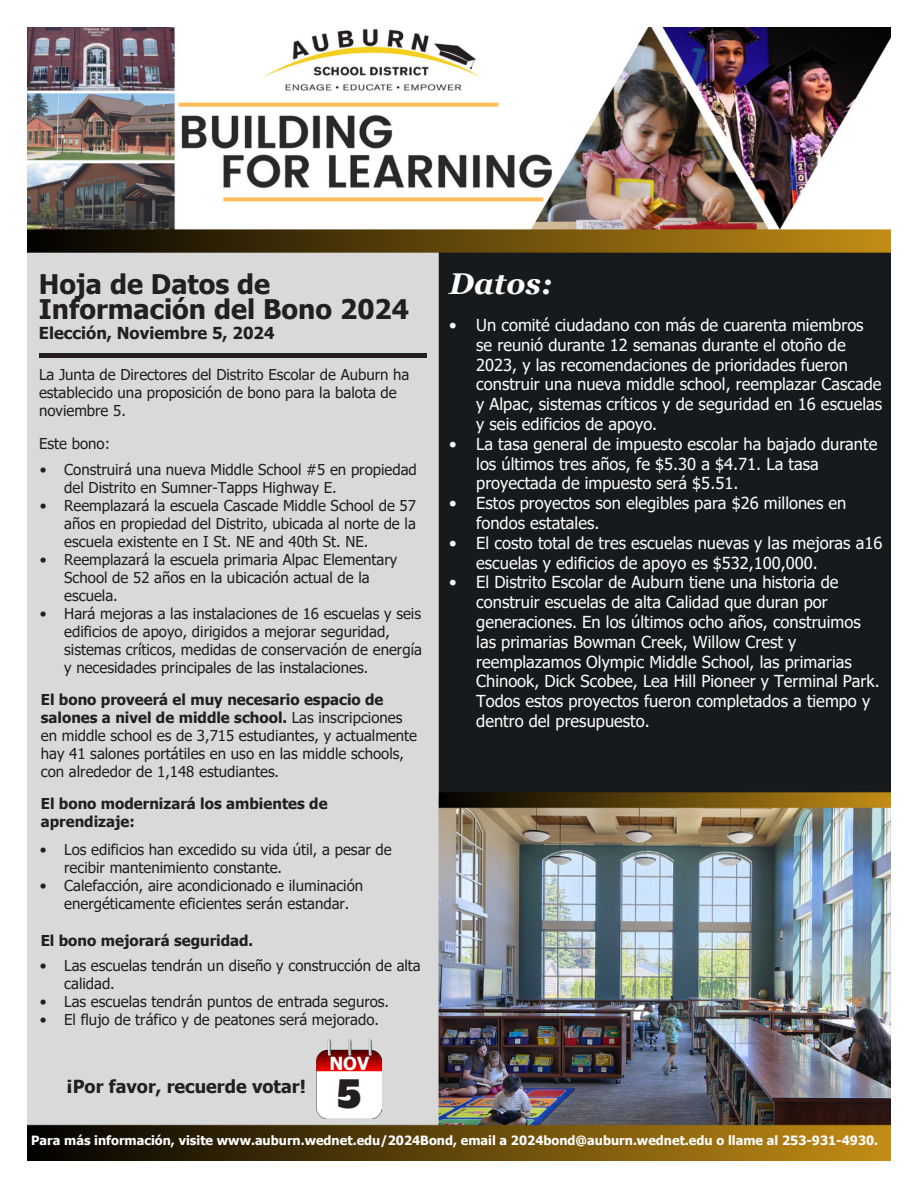
<style>
.page{position:relative;width:918px;height:1188px;background:#fff}
.page>*{position:absolute;margin:0;border:0;box-sizing:border-box;transform-origin:0 0}
.t1{font:36px "Alfa Slab One";color:#231f20}
.t2{font:italic 700 30px "Georgia";color:#fcfcfc}
.t3{font:700 27px/25.3px "Tahoma";color:#231f20}
.t4{font:700 18px "Tahoma";color:#231f20}
.t5{font:700 18px "Tahoma";color:#fff}
.t6{font:16.5px/19.8px "Tahoma";color:#fcfcfc}
.t7{font:700 16.5px "Tahoma";color:#231f20}
.t8{font:15px/18px "Tahoma";color:#231f20}
.t9{font:700 15px/18px "Tahoma";color:#231f20}
.t10{font:700 12.75px "Tahoma";color:#fff}
.s1{font-weight:700}
</style>
<div class="page">
<img style="left:27px;top:27px;width:864px;height:1134px">
<img style="left:317px;top:1040px;width:65px;height:78px">
<div style="left:39px;top:353px;width:388px;height:5px;background:#231f20"></div>
<p class="t3" style="left:39px;top:273px;width:372px">Hoja de Datos de<br>Información del Bono 2024</p>
<p class="t7" style="left:39px;top:322px;width:237px">Elección, Noviembre 5, 2024</p>
<p class="t8" style="left:39px;top:367px;width:372px">La Junta de Directores del Distrito Escolar de Auburn ha establecido una proposición de bono para la balota de noviembre 5.</p>
<p class="t8" style="left:39px;top:435px;width:72px">Este bono:</p>
<p class="t8" style="left:64px;top:461px;width:354px;text-indent:-25px">• Construirá una nueva Middle School #5 en propiedad del Distrito en Sumner-Tapps Highway E.</p>
<p class="t8" style="left:64px;top:497px;width:353px;text-align:justify;text-indent:-25px">• Reemplazará la escuela Cascade Middle School de 57 años en propiedad del Distrito, ubicada al norte de la escuela existente en I St. NE and 40th St. NE.</p>
<p class="t8" style="left:64px;top:551px;width:335px;text-indent:-25px">• Reemplazará la escuela primaria Alpac Elementary<br>School de 52 años en la ubicación actual de la escuela.</p>
<p class="t8" style="left:64px;top:605px;width:359px;text-indent:-25px">• Hará mejoras a las instalaciones de 16 escuelas y seis edificios de apoyo, dirigidos a mejorar seguridad, sistemas críticos, medidas de conservación de energía y necesidades principales de las instalaciones.</p>
<p class="t8" style="left:41px;top:691px;width:378px"><span class="s1">El bono proveerá el muy necesario espacio de salones a nivel de middle school.</span> Las inscripciones en middle school es de 3,715 estudiantes, y actualmente hay 41 salones portátiles en uso en las middle schools, con alrededor de 1,148 estudiantes.</p>
<p class="t9" style="left:41px;top:795px;width:288px">El bono modernizará los ambientes de aprendizaje:</p>
<p class="t8" style="left:64px;top:841px;width:329px;text-indent:-25px">• Los edificios han excedido su vida útil, a pesar de recibir mantenimiento constante.</p>
<p class="t8" style="left:64px;top:877px;width:301px;text-indent:-25px">• Calefacción, aire acondicionado e iluminación energéticamente eficientes serán estandar.</p>
<p class="t9" style="left:41px;top:932px;width:214px">El bono mejorará seguridad.</p>
<p class="t8" style="left:64px;top:957px;width:358px;text-indent:-25px">• Las escuelas tendrán un diseño y construcción de alta calidad.</p>
<p class="t8" style="left:40px;top:993px;width:351px">• Las escuelas tendrán puntos de entrada seguros.</p>
<p class="t8" style="left:40px;top:1011px;width:341px">• El flujo de tráfico y de peatones será mejorado.</p>
<p class="t4" style="left:67px;top:1074px;width:241px">¡Por favor, recuerde votar!</p>
<p class="t5" style="left:329px;top:1051px;width:41px">NOV</p>
<p class="t1" style="left:338px;top:1063px;width:25px">5</p>
<p class="t2" style="left:449px;top:264px;width:104px">Datos:</p>
<p class="t6" style="left:476px;top:316px;width:408px;text-indent:-27px">• Un comité ciudadano con más de cuarenta miembros se reunió durante 12 semanas durante el otoño de 2023, y las recomendaciones de prioridades fueron construir una nueva middle school, reemplazar Cascade y Alpac, sistemas críticos y de seguridad en 16 escuelas y seis edificios de apoyo.</p>
<p class="t6" style="left:476px;top:435px;width:403px;text-indent:-27px">• La tasa general de impuesto escolar ha bajado durante los últimos tres años, fe $5.30 a $4.71. La tasa proyectada de impuesto será $5.51.</p>
<p class="t6" style="left:476px;top:494px;width:372px;text-indent:-27px">• Estos proyectos son elegibles para $26 millones en fondos estatales.</p>
<p class="t6" style="left:476px;top:534px;width:408px;text-indent:-27px">• El costo total de tres escuelas nuevas y las mejoras a16 escuelas y edificios de apoyo es $532,100,000.</p>
<p class="t6" style="left:476px;top:574px;width:405px;text-indent:-27px">• El Distrito Escolar de Auburn tiene una historia de construir escuelas de alta Calidad que duran por generaciones. En los últimos ocho años, construimos las primarias Bowman Creek, Willow Crest y reemplazamos Olympic Middle School, las primarias Chinook, Dick Scobee, Lea Hill Pioneer y Terminal Park.<br>Todos estos proyectos fueron completados a tiempo y dentro del presupuesto.</p>
<p class="t10" style="left:31px;top:1132px;width:848px">Para más información, visite www.auburn.wednet.edu/2024Bond, email a 2024bond@auburn.wednet.edu o llame al 253-931-4930.</p>
</div>
